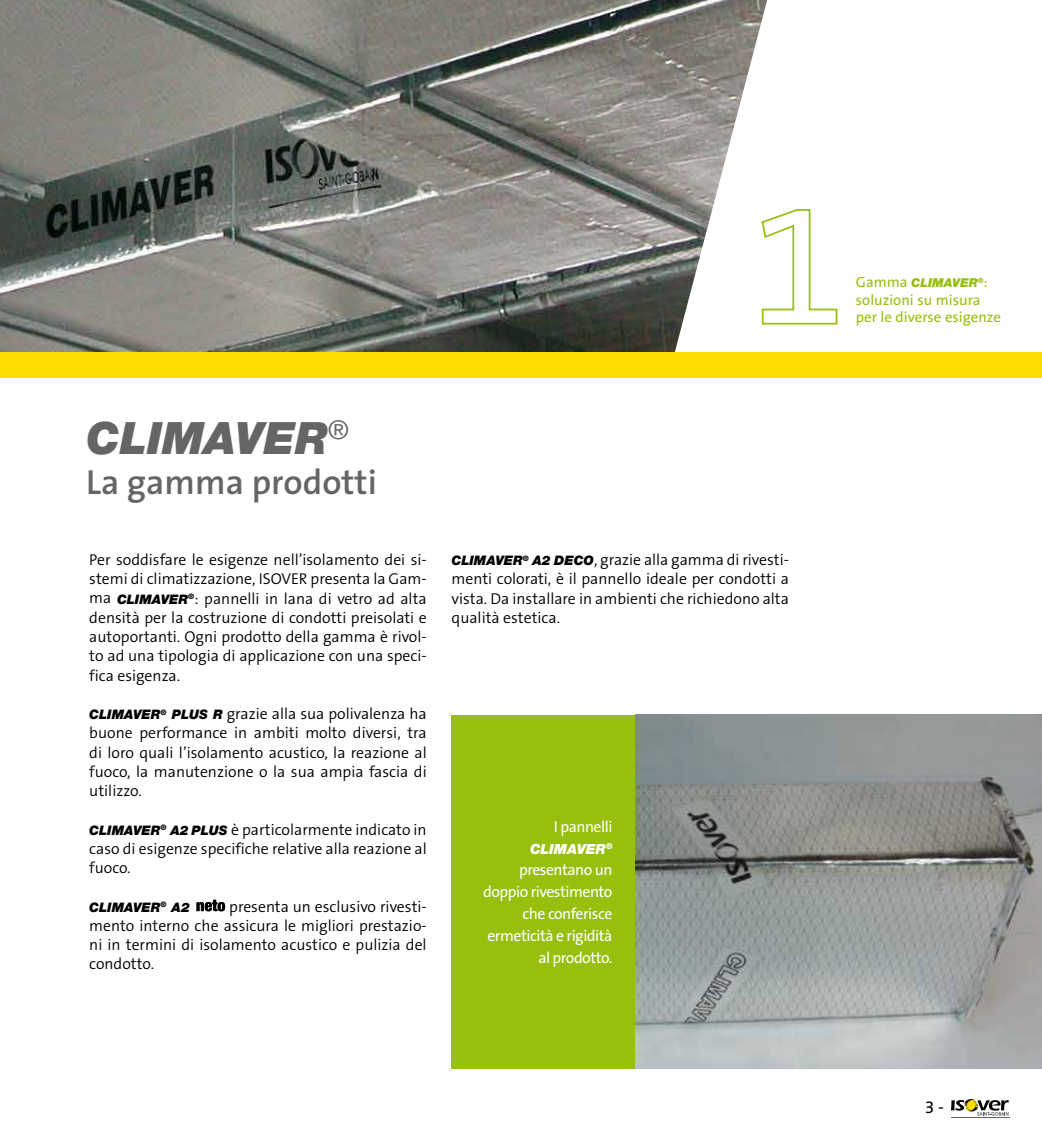
<style>
.page{position:relative;width:1042px;height:1141px;background:#fff}
.page>*{position:absolute;margin:0;border:0;box-sizing:border-box;transform-origin:0 0}
.t1{font:italic 900 44.62px "Helvetica Neue LT Std";color:#646567}
.t2{font:600 35px "The Sans";color:#646567}
.t3{font:17.5px "The Sans B5 Plain";color:#000}
.t4{font:300 15.75px/19.2px "The Sans B4";color:#000;text-align:justify}
.t5{font:15.75px/21.9px "The Sans B5 Plain";letter-spacing:-.03em;color:#fff;text-align:right}
.t6{font:14.88px/17.5px "The Sans B5 Plain";color:#97bf0d}
.t7{font:italic 900 14px "Helvetica Neue LT Std";color:#fff}
.t8{font:italic 900 13.12px "Helvetica Neue LT Std";color:#000}
.t9{font:italic 900 12.25px "Helvetica Neue LT Std";color:#97bf0d}
.s1{font-family:"Helvetica Neue LT Std";font-weight:900;font-style:italic;font-size:13.12px}
.s2{font-family:"The Sans B5 Plain";font-weight:400;font-style:normal;font-size:14.88px}
</style>
<div class="page">
<img style="left:0;top:0;width:675px;height:352px">
<svg style="left:675px;top:0;width:92px;height:351px"></svg>
<div style="left:0;top:352px;width:1042px;height:25px;background:#fd0"></div>
<svg style="left:760px;top:208px;width:78px;height:117px"></svg>
<hr style="left:951px;top:1117px;width:58px;height:1px;background:#646567">
<svg style="left:951px;top:1099px;width:57px;height:17px"></svg>
<svg style="left:197px;top:900px;width:28px;height:11px"></svg>
<img style="left:635px;top:715px;width:407px;height:353px">
<div style="left:451px;top:715px;width:184px;height:353px;background:#97bf0d"></div>
<h1 class="t1" style="left:86px;top:411px;width:264px">CLIMAVER<sup>®</sup></h1>
<h2 class="t2" style="left:86px;top:453px;width:292px">La gamma prodotti</h2>
<p class="t4" style="left:89px;top:550px;width:339px">Per soddisfare le esigenze nell’isolamento dei si&shy;stemi di climatizzazione, ISOVER presenta la Gam&shy;ma <span class="s1">CLIMAVER</span><sup>®</sup>: pannelli in lana di vetro ad alta densità per la costruzione di condotti preisolati e autoportanti. Ogni prodotto della gamma è rivol&shy;to ad una tipologia di applicazione con una speci&shy;fica esigenza.</p>
<p class="t4" style="left:89px;top:704px;width:339px"><span class="s1">CLIMAVER</span><sup>®</sup> <span class="s1">PLUS R</span> grazie alla sua polivalenza ha buone performance in ambiti molto diversi, tra di loro quali l’isolamento acustico, la reazione al fuoco, la manutenzione o la sua ampia fascia di utilizzo.</p>
<p class="t4" style="left:89px;top:820px;width:339px"><span class="s1">CLIMAVER</span><sup>®</sup> <span class="s1">A2 PLUS</span> è particolarmente indicato in caso di esigenze specifiche relative alla reazione al fuoco.</p>
<p class="t8" style="left:89px;top:899px;width:102px">CLIMAVER<sup>®</sup> A2</p>
<p class="t4" style="left:89px;top:897px;width:339px;text-indent:140px">presenta un esclusivo rivesti&shy;mento interno che assicura le migliori prestazio&shy;ni in termini di isolamento acustico e pulizia del condotto.</p>
<p class="t4" style="left:451px;top:550px;width:339px"><span class="s1">CLIMAVER</span><sup>®</sup> <span class="s1">A2 DECO</span>, grazie alla gamma di rivesti&shy;menti colorati, è il pannello ideale per condotti a vista. Da installare in ambienti che richiedono alta qualità estetica.</p>
<p class="t5" style="left:554px;top:816px;width:60px">I pannelli</p>
<p class="t7" style="left:530px;top:840px;width:84px">CLIMAVER<sup>®</sup></p>
<p class="t5" style="left:483px;top:860px;width:131px">presentano un doppio rivestimento che conferisce ermeticità e rigidità al prodotto.</p>
<p class="t9" style="left:856px;top:276px;width:133px"><span class="s2">Gamma</span> CLIMAVER<sup>®</sup><span class="s2">:</span></p>
<p class="t6" style="left:856px;top:292px;width:147px">soluzioni su misura per le diverse esigenze</p>
<p class="t3" style="left:925px;top:1098px;width:21px">3 -</p>
</div>
